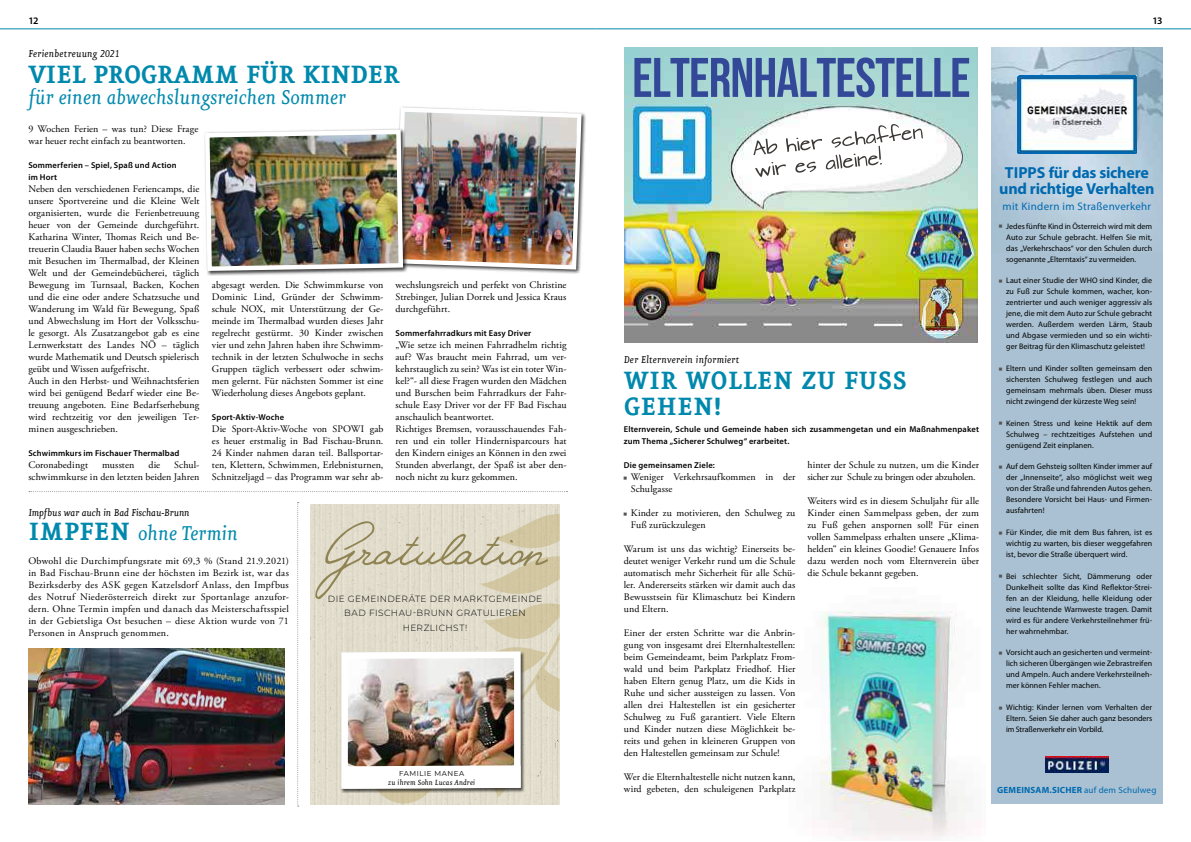
<style>
.page{position:relative;width:1191px;height:842px;background:#fff}
.page>*{position:absolute;margin:0;border:0;box-sizing:border-box;transform-origin:0 0}
.t1{font:700 30px "Eureka";letter-spacing:-.02em;color:#0089ad}
.t2{font:700 30px/26px "Eureka";color:#0089ad}
.t3{font:italic 24px "Eureka";color:#0089ad}
.t4{font:700 16px/16px "Myriad Pro";letter-spacing:-.015em;color:#0069af;text-align:center}
.t5{font:italic 12px "Eureka";color:#000}
.t6{font:11px "Myriad Pro";letter-spacing:.025em;color:#0069af}
.t7{font:10px/12px "Adobe Garamond Pro";letter-spacing:.01em;color:#000;text-align:justify}
.t8{font:10px/12px "Adobe Garamond Pro";letter-spacing:-.01em;color:#000}
.t9{font:600 10px "Myriad Pro";color:#000}
.t10{font:300 9px/14.3px "Montserrat";letter-spacing:.045em;color:#000;text-align:center}
.t11{font:700 9px "Myriad Pro";letter-spacing:.02em;color:#0069af}
.t12{font:italic 8.9px "Eureka";color:#000}
.t13{font:600 8.5px/12px "Myriad Pro";letter-spacing:.02em;color:#000}
.t14{font:8px/11px "Myriad Pro";letter-spacing:.005em;color:#000;text-align:justify}
.t15{font:7.1px "Montserrat";letter-spacing:.06em;color:#000}
.s1{font-weight:700;font-style:normal;font-size:30px}
.s2{font-weight:400}
</style>
<div class="page">
<img style="left:820px;top:611px;width:145px;height:229px">
<div style="left:991px;top:47px;width:171px;height:756px;background:#a9c1d2"></div>
<img style="left:991px;top:47px;width:171px;height:196px">
<img style="left:624px;top:48px;width:353px;height:294px">
<img style="left:634px;top:57px;width:335px;height:40px">
<img style="left:876px;top:124px;width:43px;height:18px">
<img style="left:28px;top:648px;width:256px;height:156px">
<svg style="left:29px;top:491px;width:538px;height:1px"></svg>
<div style="left:311px;top:504px;width:249px;height:300px;background:#e2ddcc"></div>
<img style="left:313px;top:514px;width:247px;height:289px">
<img style="left:1017px;top:76px;width:119px;height:78px">
<img style="left:1045px;top:756px;width:63px;height:16px">
<div style="left:203px;top:128px;width:205px;height:148px;background:#000;opacity:.75"></div>
<img style="left:203px;top:106px;width:381px;height:167px">
<svg style="left:297px;top:502px;width:2px;height:304px"></svg>
<hr style="left:0;top:29px;width:595px;height:1px;background:#0089ad">
<hr style="left:595px;top:29px;width:596px;height:1px;background:#0089ad">
<p class="t9" style="left:28px;top:14px;width:12px">12</p>
<p class="t9" style="left:1152px;top:14px;width:12px">13</p>
<p class="t5" style="left:28px;top:48px;width:93px">Ferienbetreuung 2021</p>
<h1 class="t1" style="left:28px;top:60px;width:373px">VIEL PROGRAMM FÜR KINDER</h1>
<h2 class="t3" style="left:28px;top:86px;width:319px">für einen abwechslungsreichen Sommer</h2>
<p class="t7" style="left:28px;top:123px;width:172px">9 Wochen Ferien – was tun? Diese Frage war heuer recht einfach zu beantworten.</p>
<p class="t13" style="left:28px;top:159px;width:150px">Sommerferien – Spiel, Spaß und Action im Hort</p>
<p class="t7" style="left:28px;top:183px;width:173px;text-align:left">Neben den verschiedenen Feriencamps, die unsere Sportvereine und die Kleine Welt organisierten, wurde die Ferienbetreuung heuer von der Gemeinde durchgeführt.<br>Katharina Winter, Thomas Reich und Be&shy;treuerin Claudia Bauer haben sechs Wochen mit Besuchen im Thermalbad, der Kleinen Welt und der Gemeindebücherei, täglich Bewegung im Turnsaal, Backen, Kochen und die eine oder andere Schatzsuche und Wanderung im Wald für Bewegung, Spaß und Abwechslung im Hort der Volksschu&shy;le gesorgt. Als Zusatzangebot gab es eine Lernwerkstatt des Landes NÖ – täglich wurde Mathematik und Deutsch spielerisch geübt und Wissen aufgefrischt.<br>Auch in den Herbst- und Weihnachtsferien wird bei genügend Bedarf wieder eine Be&shy;treuung angeboten. Eine Bedarfserhebung wird rechtzeitig vor den jeweiligen Ter&shy;minen ausgeschrieben.</p>
<p class="t13" style="left:28px;top:447px;width:153px">Schwimmkurs im Fischauer Thermalbad</p>
<p class="t7" style="left:28px;top:459px;width:61px">Coronabedingt</p>
<p class="t7" style="left:102px;top:459px;width:34px">mussten</p>
<p class="t7" style="left:148px;top:459px;width:13px">die</p>
<p class="t7" style="left:28px;top:459px;width:173px;text-align:right">Schul-<br>schwimmkurse in den letzten beiden Jahren</p>
<p class="t7" style="left:212px;top:279px;width:173px">abgesagt werden. Die Schwimmkurse von Dominic Lind, Gründer der Schwimm&shy;schule NOX, mit Unterstützung der Ge&shy;meinde im Thermalbad wurden dieses Jahr regelrecht gestürmt. 30 Kinder zwischen vier und zehn Jahren haben ihre Schwimm&shy;technik in der letzten Schulwoche in sechs Gruppen täglich verbessert oder schwim&shy;men gelernt. Für nächsten Sommer ist eine Wiederholung dieses Angebots geplant.</p>
<p class="t13" style="left:212px;top:411px;width:74px">Sport-Aktiv-Woche</p>
<p class="t7" style="left:212px;top:423px;width:173px">Die Sport-Aktiv-Woche von SPOWI gab es heuer erstmalig in Bad Fischau-Brunn.<br>24 Kinder nahmen daran teil. Ballsportar&shy;ten, Klettern, Schwimmen, Erlebnisturnen, Schnitzeljagd – das Programm war sehr ab-</p>
<p class="t7" style="left:395px;top:279px;width:172px">wechslungsreich und perfekt von Christine Strebinger, Julian Dorrek und Jessica Kraus durchgeführt.</p>
<p class="t13" style="left:395px;top:327px;width:137px">Sommerfahrradkurs mit Easy Driver</p>
<p class="t7" style="left:395px;top:339px;width:172px;text-align:left">„Wie setze ich meinen Fahrradhelm richtig auf? Was braucht mein Fahrrad, um ver&shy;kehrstauglich zu sein? Was ist ein toter Win&shy;kel?“- all diese Fragen wurden den Mädchen und Burschen beim Fahrradkurs der Fahr&shy;schule Easy Driver vor der FF Bad Fischau anschaulich beantwortet.<br>Richtiges Bremsen, vorausschauendes Fah&shy;ren und ein toller Hindernisparcours hat den Kindern einiges an Können in den zwei Stunden abverlangt, der Spaß ist aber den&shy;noch nicht zu kurz gekommen.</p>
<p class="t5" style="left:28px;top:507px;width:163px">Impfbus war auch in Bad Fischau-Brunn</p>
<h2 class="t3" style="left:28px;top:522px;width:211px"><span class="s1">IMPFEN</span> ohne Termin</h2>
<p class="t7" style="left:28px;top:555px;width:262px">Obwohl die Durchimpfungsrate mit 69,3 % (Stand 21.9.2021) in Bad Fischau-Brunn eine der höchsten im Bezirk ist, war das Bezirksderby des ASK gegen Katzelsdorf Anlass, den Impfbus des Notruf Niederösterreich direkt zur Sportanlage anzufor&shy;dern. Ohne Termin impfen und danach das Meisterschaftsspiel in der Gebietsliga Ost besuchen – diese Aktion wurde von 71<br>Personen in Anspruch genommen.</p>
<p class="t10" style="left:328px;top:591px;width:216px">DIE GEMEINDERÄTE DER MARKTGEMEINDE<br>BAD FISCHAU-BRUNN GRATULIEREN<br>HERZLICHST!</p>
<p class="t15" style="left:399px;top:769px;width:67px">FAMILIE MANEA</p>
<p class="t12" style="left:388px;top:779px;width:89px;rotate:-1deg">zu ihrem Sohn Lucas Andrei</p>
<p class="t5" style="left:624px;top:355px;width:117px">Der Elternverein informiert</p>
<h1 class="t2" style="left:624px;top:369px;width:285px">WIR WOLLEN ZU FUSS<br>GEHEN!</h1>
<p class="t13" style="left:624px;top:423px;width:357px">Elternverein, Schule und Gemeinde haben sich zusammengetan und ein Maßnahmenpaket zum Thema „Sicherer Schulweg“ erarbeitet.</p>
<p class="t13" style="left:624px;top:459px;width:93px">Die gemeinsamen Ziele:</p>
<p class="t7" style="left:631px;top:471px;width:166px">Weniger Verkehrsaufkommen in der<br>Schulgasse</p>
<p class="t7" style="left:631px;top:507px;width:166px">Kinder zu motivieren, den Schulweg zu<br>Fuß zurückzulegen</p>
<p class="t7" style="left:624px;top:543px;width:173px">Warum ist uns das wichtig? Einerseits be&shy;deutet weniger Verkehr rund um die Schule automatisch mehr Sicherheit für alle Schü&shy;ler. Andererseits stärken wir damit auch das Bewusstsein für Klimaschutz bei Kindern und Eltern.</p>
<p class="t7" style="left:624px;top:627px;width:173px">Einer der ersten Schritte war die Anbrin&shy;gung von insgesamt drei Elternhaltestellen: beim Gemeindeamt, beim Parkplatz From&shy;wald und beim Parkplatz Friedhof. Hier haben Eltern genug Platz, um die Kids in Ruhe und sicher aussteigen zu lassen. Von allen drei Haltestellen ist ein gesicherter Schulweg zu Fuß garantiert. Viele Eltern und Kinder nutzen diese Möglichkeit be&shy;reits und gehen in kleineren Gruppen von den Haltestellen gemeinsam zur Schule!</p>
<p class="t7" style="left:624px;top:771px;width:173px">Wer die Elternhaltestelle nicht nutzen kann, wird gebeten, den schuleigenen Parkplatz</p>
<p class="t8" style="left:807px;top:459px;width:173px">hinter der Schule zu nutzen, um die Kinder sicher zur Schule zu bringen oder abzuholen.</p>
<p class="t7" style="left:807px;top:495px;width:173px">Weiters wird es in diesem Schuljahr für alle Kinder einen Sammelpass geben, der zum zu Fuß gehen anspornen soll! Für einen vollen Sammelpass erhalten unsere „Klima&shy;helden“ ein kleines Goodie! Genauere Infos dazu werden noch vom Elternverein über die Schule bekannt gegeben.</p>
<h3 class="t4" style="left:999px;top:164px;width:157px">TIPPS für das sichere und richtige Verhalten</h3>
<p class="t6" style="left:1002px;top:199px;width:150px">mit Kindern im Straßenverkehr</p>
<p class="t14" style="left:1006px;top:220px;width:148px">Jedes fünfte Kind in Österreich wird mit dem Auto zur Schule gebracht. Helfen Sie mit, das „Verkehrschaos“ vor den Schulen durch sogenannte „Elterntaxis“ zu vermeiden.</p>
<p class="t14" style="left:1006px;top:275px;width:148px">Laut einer Studie der WHO sind Kinder, die zu Fuß zur Schule kommen, wacher, kon&shy;zentrierter und auch weniger aggressiv als jene, die mit dem Auto zur Schule gebracht werden. Außerdem werden Lärm, Staub und Abgase vermieden und so ein wichti&shy;ger Beitrag für den Klimaschutz geleistet!</p>
<p class="t14" style="left:1006px;top:363px;width:148px">Eltern und Kinder sollten gemeinsam den sichersten Schulweg festlegen und auch gemeinsam mehrmals üben. Dieser muss nicht zwingend der kürzeste Weg sein!</p>
<p class="t14" style="left:1006px;top:417px;width:148px">Keinen Stress und keine Hektik auf dem Schulweg – rechtzeitiges Aufstehen und genügend Zeit einplanen.</p>
<p class="t14" style="left:1006px;top:461px;width:148px">Auf dem Gehsteig sollten Kinder immer auf der „Innenseite“, also möglichst weit weg von der Straße und fahrenden Autos gehen.<br>Besondere Vorsicht bei Haus- und Firmen&shy;ausfahrten!</p>
<p class="t14" style="left:1006px;top:527px;width:148px">Für Kinder, die mit dem Bus fahren, ist es wichtig zu warten, bis dieser weggefahren ist, bevor die Straße überquert wird.</p>
<p class="t14" style="left:1006px;top:570px;width:148px">Bei schlechter Sicht, Dämmerung oder Dunkelheit sollte das Kind Reflektor-Strei&shy;fen an der Kleidung, helle Kleidung oder eine leuchtende Warnweste tragen. Damit wird es für andere Verkehrsteilnehmer frü&shy;her wahrnehmbar.</p>
<p class="t14" style="left:1006px;top:647px;width:148px">Vorsicht auch an gesicherten und vermeint&shy;lich sicheren Übergängen wie Zebrastreifen und Ampeln. Auch andere Verkehrsteilneh&shy;mer können Fehler machen.</p>
<p class="t14" style="left:1006px;top:702px;width:148px">Wichtig: Kinder lernen vom Verhalten der Eltern. Seien Sie daher auch ganz besonders im Straßenverkehr ein Vorbild.</p>
<p class="t11" style="left:997px;top:784px;width:160px">GEMEINSAM.SICHER <span class="s2">auf dem Schulweg</span></p>
</div>
